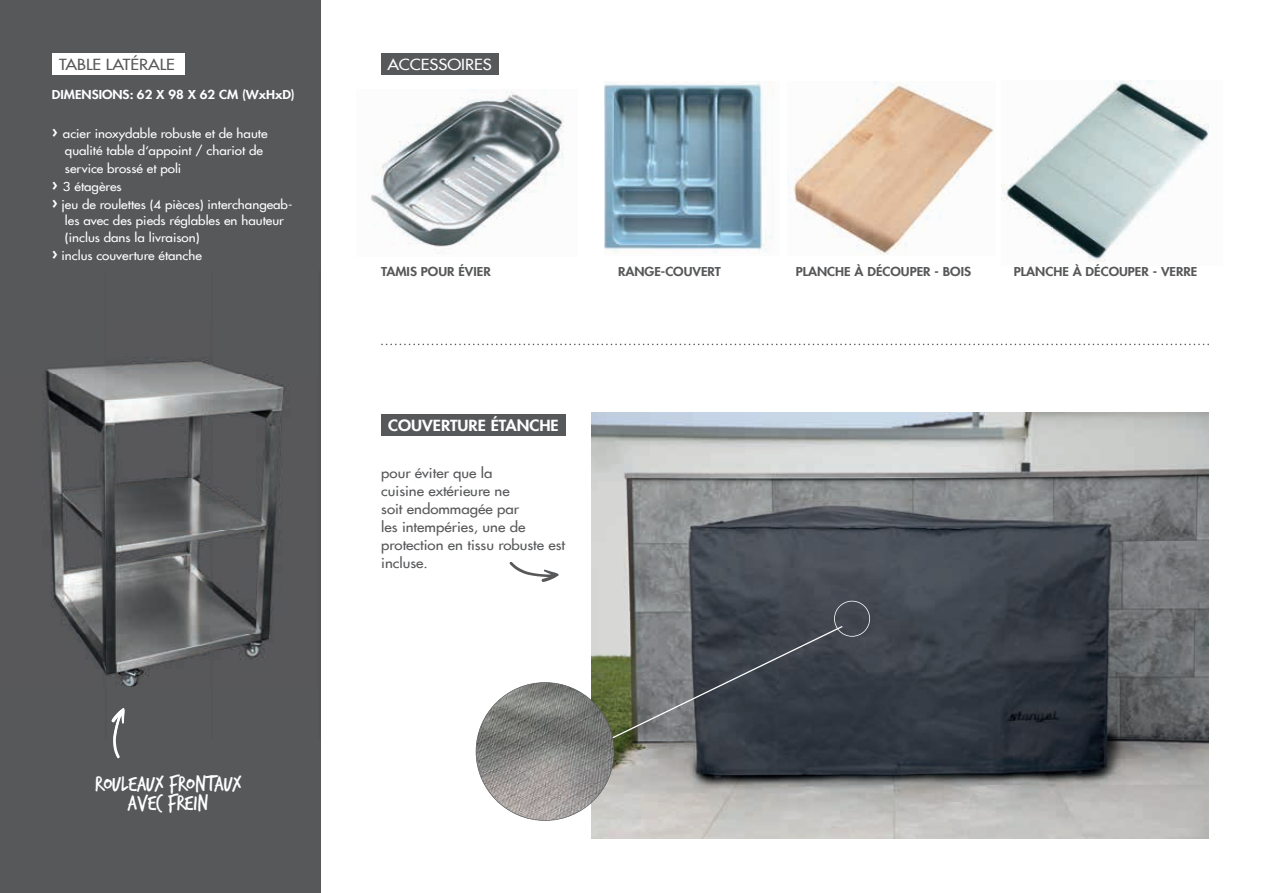
<style>
.page{position:relative;width:1263px;height:893px;background:#fff}
.page>*{position:absolute;margin:0;border:0;box-sizing:border-box;transform-origin:0 0}
.t1{font:23.1px/18.9px "Trash Hand";color:#fff;text-align:center}
.t2{font:800 15px "Futura Com";color:#fff;scale:1.11 1}
.t3{font:500 15px "Futura Com";color:#57585a;scale:1.11 1}
.t4{font:500 15px "Futura Com";color:#fff;scale:1.11 1}
.t5{font:500 13.5px/18px "Futura Com";color:#57585a;scale:1.11 1}
.t6{font:500 12px/16.5px "Futura Com";color:#fff;scale:1.11 1}
.t7{font:800 12px "Futura Com";color:#57585a;scale:1.11 1}
.t8{font:800 12px "Futura Com";color:#fff;scale:1.11 1}
.s1{font-weight:800;font-size:16.5px}
</style>
<div class="page">
<div style="left:0;top:0;width:320px;height:893px;background:#57585a"></div>
<svg style="left:113px;top:739px;width:7px;height:19px"></svg>
<div style="left:52px;top:53px;width:132px;height:22px;background:#fff"></div>
<img style="left:45px;top:271px;width:276px;height:468px">
<img style="left:112px;top:708px;width:13px;height:31px">
<div style="left:381px;top:53px;width:118px;height:22px;background:#57585a"></div>
<img style="left:370px;top:90px;width:194px;height:164px">
<img style="left:604px;top:82px;width:169px;height:171px">
<img style="left:787px;top:82px;width:207px;height:173px">
<img style="left:1001px;top:80px;width:208px;height:182px">
<svg style="left:381px;top:344px;width:828px;height:1px"></svg>
<img style="left:591px;top:413px;width:618px;height:426px">
<svg style="left:510px;top:562px;width:49px;height:20px"></svg>
<svg style="left:476px;top:601px;width:394px;height:220px;background:#828485"></svg>
<div style="left:381px;top:415px;width:185px;height:21px;background:#57585a"></div>
<p class="t3" style="left:59px;top:53px;width:106px">TABLE LATÉRALE</p>
<p class="t8" style="left:52px;top:86px;width:220px">DIMENSIONS: 62 X 98 X 62 CM (WxHxD)</p>
<p class="t6" style="left:65px;top:125px;width:184px;text-indent:-13px"><span class="s1">›</span> acier inoxydable robuste et de haute qualité table d‘appoint / chariot de</p>
<p class="t6" style="left:52px;top:159px;width:218px;line-height:18px;text-indent:13px">service brossé et poli<br><span class="s1">›</span> 3 étagères<br><span class="s1">›</span> jeu de roulettes (4 pièces) interchangeab-</p>
<p class="t6" style="left:65px;top:212px;width:199px">les avec des pieds réglables en hauteur (inclus dans la livraison)</p>
<p class="t6" style="left:52px;top:247px;width:137px"><span class="s1">›</span> inclus couverture étanche</p>
<h1 class="t1" style="left:95px;top:776px;width:147px">Rouleaux Frontaux<br>Avec Frein</h1>
<p class="t4" style="left:387px;top:54px;width:96px">ACCESSOIRES</p>
<p class="t7" style="left:381px;top:262px;width:100px">TAMIS POUR ÉVIER</p>
<p class="t7" style="left:618px;top:262px;width:94px">RANGE-COUVERT</p>
<p class="t7" style="left:796px;top:262px;width:159px">PLANCHE À DÉCOUPER - BOIS</p>
<p class="t7" style="left:1014px;top:262px;width:167px">PLANCHE À DÉCOUPER - VERRE</p>
<p class="t2" style="left:388px;top:414px;width:155px">COUVERTURE ÉTANCHE</p>
<p class="t5" style="left:381px;top:464px;width:167px">pour éviter que la<br>cuisine extérieure ne<br>soit endommagée par<br>les intempéries, une de protection en tissu robuste est incluse.</p>
</div>
